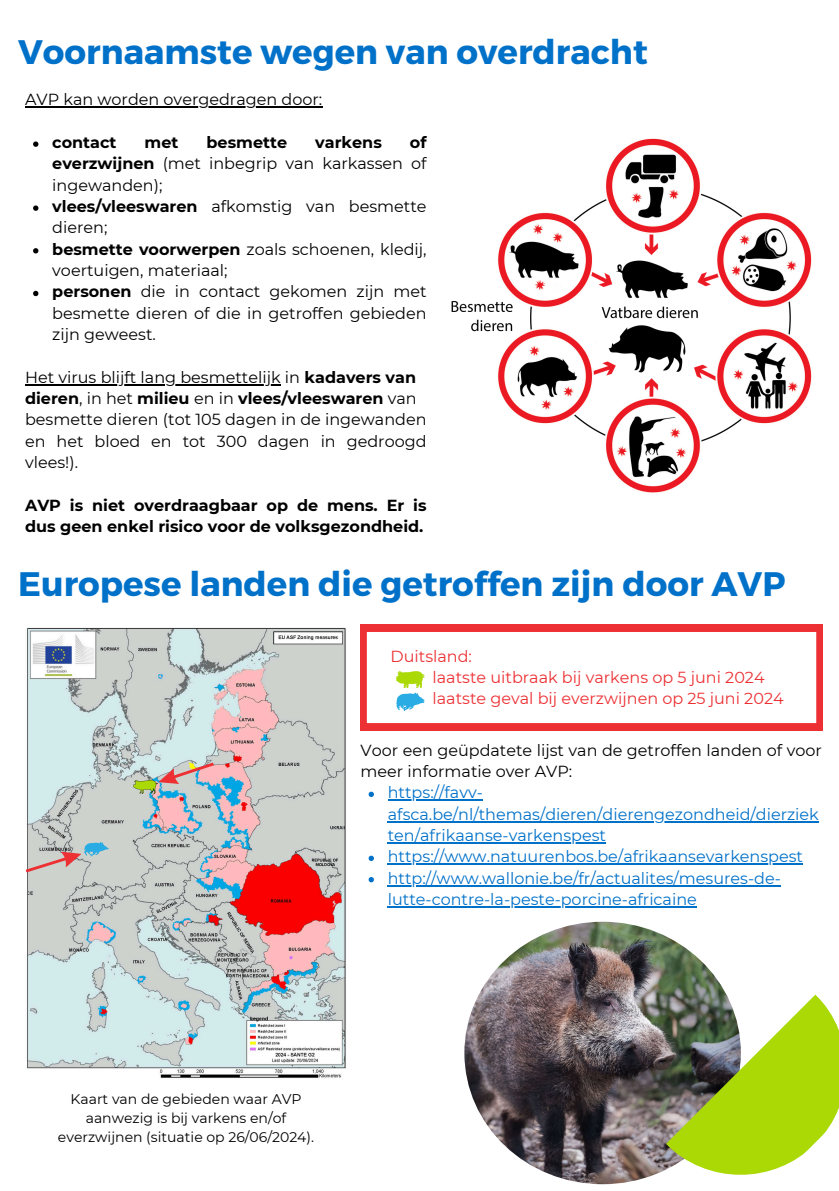
<style>
.page{position:relative;width:839px;height:1191px;background:#fff}
.page>*{position:absolute;margin:0;border:0;box-sizing:border-box;transform-origin:0 0}
.t1{font:700 34px "Montserrat";color:#0071c9}
.t2{font:16px/21.4px "Montserrat";color:#000}
.t3{font:16px/21.4px "Montserrat";color:#0071c9}
.t4{font:700 16px/21.4px "Montserrat";color:#000}
.t5{font:16px/21.4px "Montserrat";color:#ed3033}
.t6{font:14px/18.6px "Montserrat";color:#000;text-align:center}
.s1{font-weight:700}
</style>
<div class="page">
<img style="left:27px;top:627px;width:319px;height:451px">
<svg style="left:133px;top:756px;width:83px;height:38px;background:#c0c0b6"></svg>
<svg style="left:26px;top:842px;width:82px;height:37px;background:#bebbbb"></svg>
<img style="left:464px;top:922px;width:276px;height:262px;border-radius:50%">
<svg style="left:665px;top:994px;width:173px;height:181px"></svg>
<hr style="left:25px;top:107px;width:297px;height:1px;background:#000">
<svg style="left:33px;top:141px;width:5px;height:6px"></svg>
<svg style="left:33px;top:205px;width:5px;height:6px"></svg>
<svg style="left:33px;top:248px;width:5px;height:5px"></svg>
<svg style="left:33px;top:291px;width:5px;height:5px"></svg>
<hr style="left:25px;top:384px;width:256px;height:1px;background:#000">
<img style="left:451px;top:138px;width:361px;height:355px">
<svg style="left:360px;top:626px;width:462px;height:105px"></svg>
<svg style="left:396px;top:671px;width:28px;height:40px"></svg>
<svg style="left:368px;top:792px;width:6px;height:5px"></svg>
<hr style="left:388px;top:800px;width:95px;height:1px;background:#0071c9">
<hr style="left:388px;top:821px;width:430px;height:1px;background:#0071c9">
<hr style="left:388px;top:842px;width:218px;height:2px;background:#0071c9">
<svg style="left:368px;top:856px;width:6px;height:5px"></svg>
<hr style="left:388px;top:864px;width:415px;height:1px;background:#0071c9">
<svg style="left:368px;top:877px;width:6px;height:5px"></svg>
<hr style="left:388px;top:885px;width:392px;height:1px;background:#0071c9">
<hr style="left:388px;top:906px;width:309px;height:2px;background:#0071c9">
<h1 class="t1" style="left:18px;top:30px;width:631px">Voornaamste wegen van overdracht</h1>
<p class="t2" style="left:25px;top:89px;width:298px">AVP kan worden overgedragen door:</p>
<p class="t4" style="left:52px;top:132px;width:66px">contact</p>
<p class="t4" style="left:145px;top:132px;width:35px">met</p>
<p class="t4" style="left:206px;top:132px;width:82px">besmette</p>
<p class="t4" style="left:315px;top:132px;width:68px">varkens</p>
<p class="t2" style="left:52px;top:132px;width:376px;text-align:justify;text-indent:357px"><span class="s1">of everzwijnen</span> (met inbegrip van karkassen of ingewanden);</p>
<p class="t2" style="left:52px;top:196px;width:376px"><span class="s1">vlees/vleeswaren</span> afkomstig van besmette dieren;</p>
<p class="t2" style="left:52px;top:238px;width:376px"><span class="s1">besmette voorwerpen</span> zoals schoenen, kledij, voertuigen, materiaal;</p>
<h3 class="t2" style="left:52px;top:281px;width:376px;text-align:justify"><span class="s1">personen</span> die in contact gekomen zijn met besmette dieren of die in getroffen gebieden zijn geweest.</h3>
<h2 class="t2" style="left:25px;top:366px;width:403px">Het virus blijft lang besmettelijk in <span class="s1">kadavers van dieren</span>, in het <span class="s1">milieu</span> en in <span class="s1">vlees/vleeswaren</span> van besmette dieren (tot 105 dagen in de ingewanden en het bloed en tot 300 dagen in gedroogd vlees!).</h2>
<p class="t4" style="left:25px;top:494px;width:403px">AVP is niet overdraagbaar op de mens. Er is dus geen enkel risico voor de volksgezondheid.</p>
<p class="t1" style="left:18px;top:561px;width:768px">Europese landen die getroffen zijn door AVP</p>
<p class="t5" style="left:432px;top:645px;width:352px;text-indent:-42px">Duitsland:<br>laatste uitbraak bij varkens op 5 juni 2024 laatste geval bij everzwijnen op 25 juni 2024</p>
<p class="t2" style="left:360px;top:739px;width:463px">Voor een geüpdatete lijst van de getroffen landen of voor meer informatie over AVP:</p>
<h3 class="t3" style="left:388px;top:782px;width:96px">https://favv-</h3>
<p class="t3" style="left:388px;top:803px;width:432px">afsca.be/nl/themas/dieren/dierengezondheid/dierziek</p>
<p class="t3" style="left:388px;top:825px;width:417px">ten/afrikaanse-varkenspest https://www.natuurenbos.be/afrikaansevarkenspest http://www.wallonie.be/fr/actualites/mesures-de-</p>
<p class="t3" style="left:388px;top:889px;width:310px">lutte-contre-la-peste-porcine-africaine</p>
<p class="t6" style="left:58px;top:1090px;width:258px">Kaart van de gebieden waar AVP aanwezig is bij varkens en/of everzwijnen (situatie op 26/06/2024).</p>
</div>
